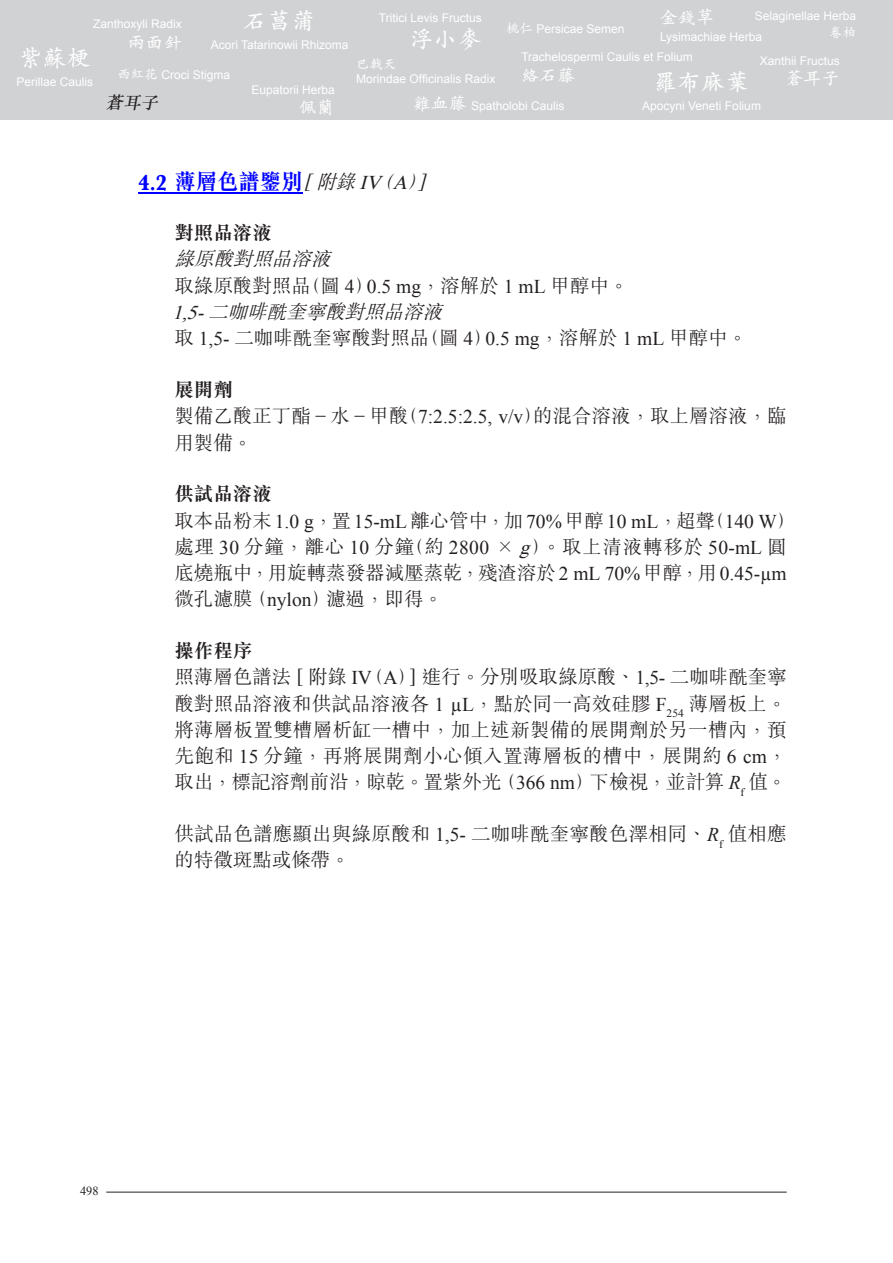
<style>
.page{position:relative;width:893px;height:1263px;background:#fff}
.page>*{position:absolute;margin:0;border:0;box-sizing:border-box;transform-origin:0 0}
.t1{font:600 24px "M Kai HK";color:#fff}
.t2{font:700 22.5px "M Sung HK";color:#00f;scale:.95 1}
.t3{font:300 19.5px/26.2px "M Sung HK";color:#231f20}
.t4{font:600 18px "M Kai HK";color:#fff}
.t5{font:italic 500 17.25px "M Sung HK";color:#231f20}
.t6{font:600 13.5px "M Kai HK";color:#fff}
.t7{font:12.3px "Times New Roman";color:#231f20}
.t8{font:12px "Arial";color:#fff}
.s1{font-family:"M Kai HK";font-weight:600;font-size:13.5px}
.s2{font-family:"M Kai HK";font-weight:600;font-size:18px}
.s3{font-weight:300;font-style:italic;font-size:19.5px;color:#231f20}
.s4{font-family:"Times New Roman";font-weight:400;font-style:italic;font-size:19.5px;color:#231f20}
.s5{font-weight:700}
.s6{font-style:italic}
.s7{font-family:"Times New Roman";font-weight:400}
.s8{font-family:"Times New Roman";font-weight:400;font-style:italic}
</style>
<div class="page">
<div style="left:0;top:0;width:893px;height:119px;background:#d1d2d4"></div>
<hr style="left:106px;top:1192px;width:681px;height:1px;background:#231f20">
<hr style="left:138px;top:193px;width:165px;height:1px;background:#00f">
<p class="t1" style="left:244px;top:4px;width:73px">石菖蒲</p>
<p class="t8" style="left:211px;top:37px;width:139px">Acori Tatarinowii Rhizoma</p>
<p class="t8" style="left:93px;top:16px;width:90px">Zanthoxyli Radix</p>
<p class="t4" style="left:128px;top:30px;width:55px">兩面針</p>
<p class="t1" style="left:19px;top:41px;width:73px">紫蘇梗</p>
<p class="t8" style="left:16px;top:74px;width:78px">Perillae Caulis</p>
<p class="t8" style="left:117px;top:67px;width:114px"><span class="s1">西紅花</span> Croci Stigma</p>
<p class="t8" style="left:252px;top:82px;width:85px">Eupatorii Herba</p>
<p class="t4" style="left:299px;top:95px;width:37px">佩蘭</p>
<p class="t5" style="left:106px;top:91px;width:57px">蒼耳子</p>
<p class="t8" style="left:379px;top:10px;width:104px">Tritici Levis Fructus</p>
<p class="t1" style="left:410px;top:22px;width:73px">浮小麥</p>
<p class="t8" style="left:506px;top:21px;width:120px"><span class="s1">桃仁</span> Persicae Semen</p>
<p class="t4" style="left:660px;top:5px;width:55px">金錢草</p>
<p class="t8" style="left:660px;top:29px;width:104px">Lysimachiae Herba</p>
<p class="t8" style="left:755px;top:8px;width:103px">Selaginellae Herba</p>
<p class="t6" style="left:829px;top:23px;width:28px">卷柏</p>
<p class="t8" style="left:521px;top:49px;width:173px">Trachelospermi Caulis et Folium</p>
<p class="t4" style="left:521px;top:63px;width:55px">絡石藤</p>
<p class="t8" style="left:760px;top:52px;width:82px">Xanthii Fructus</p>
<p class="t4" style="left:786px;top:66px;width:55px">蒼耳子</p>
<p class="t6" style="left:356px;top:54px;width:42px">巴戟天</p>
<p class="t8" style="left:356px;top:71px;width:141px">Morindae Officinalis Radix</p>
<p class="t1" style="left:654px;top:65px;width:97px">羅布麻葉</p>
<p class="t8" style="left:642px;top:98px;width:120px">Apocyni Veneti Folium</p>
<p class="t8" style="left:413px;top:98px;width:153px"><span class="s2">雞血藤</span> Spatholobi Caulis</p>
<p class="t2" style="left:138px;top:166px;width:312px">4.2 薄層色譜鑒別<sup>[</sup><span class="s3">附錄</span><span class="s4">IV</span><span class="s3">（</span><span class="s4">A</span><span class="s3">）</span><sup>]</sup></p>
<p class="t3" style="left:172px;top:219px;width:576px"><span class="s5">對照品溶液<br></span><span class="s6">綠原酸對照品溶液<br></span>取綠原酸對照品（圖 <span class="s7">4</span>）<span class="s7">0.5 mg</span>，溶解於 <span class="s7">1 mL</span> 甲醇中。<br><span class="s8">1,5-</span> <span class="s6">二咖啡酰奎寧酸對照品溶液<br></span>取 <span class="s7">1,5-</span> 二咖啡酰奎寧酸對照品（圖 <span class="s7">4</span>）<span class="s7">0.5 mg</span>，溶解於 <span class="s7">1 mL</span> 甲醇中。</p>
<p class="t3" style="left:174px;top:376px;width:614px"><span class="s5">展開劑<br></span>製備乙酸正丁酯 <span class="s7">–</span> 水 <span class="s7">–</span> 甲酸（<span class="s7">7:2.5:2.5, v/v</span>）的混合溶液，取上層溶液，臨用製備。</p>
<p class="t3" style="left:174px;top:480px;width:624px"><span class="s5">供試品溶液<br></span>取本品粉末<span class="s7">1.0 g</span>，置<span class="s7">15-mL</span>離心管中，加<span class="s7">70%</span>甲醇<span class="s7">10 mL</span>，超聲（<span class="s7">140 W</span>）處理 <span class="s7">30</span> 分鐘，離心 <span class="s7">10</span> 分鐘（約 <span class="s7">2800</span> × <span class="s8">g</span>）。取上清液轉移於 <span class="s7">50-mL</span> 圓底燒瓶中，用旋轉蒸發器減壓蒸乾，殘渣溶於<span class="s7">2 mL 70%</span>甲醇，用<span class="s7">0.45-µm</span>微孔濾膜（<span class="s7">nylon</span>）濾過，即得。</p>
<p class="t3" style="left:174px;top:637px;width:614px"><span class="s5">操作程序<br></span>照薄層色譜法 <span class="s7">[</span> 附錄 <span class="s7">IV</span>（<span class="s7">A</span>）<span class="s7">]</span> 進行。分別吸取綠原酸、<span class="s7">1,5-</span> 二咖啡酰奎寧酸對照品溶液和供試品溶液各 <span class="s7">1 µL</span>，點於同一高效硅膠 <span class="s7">F</span><sub>254</sub> 薄層板上。將薄層板置雙槽層析缸一槽中，加上述新製備的展開劑於另一槽內，預先飽和 <span class="s7">15</span> 分鐘，再將展開劑小心傾入置薄層板的槽中，展開約 <span class="s7">6 cm</span>，取出，標記溶劑前沿，晾乾。置紫外光（<span class="s7">366 nm</span>）下檢視，並計算 <span class="s8">R</span><sub>f</sub> 值。</p>
<p class="t3" style="left:174px;top:820px;width:614px">供試品色譜應顯出與綠原酸和 <span class="s7">1,5-</span> 二咖啡酰奎寧酸色澤相同、<span class="s8">R</span><sub>f</sub> 值相應的特徵斑點或條帶。</p>
<p class="t7" style="left:80px;top:1182px;width:20px">498</p>
</div>
